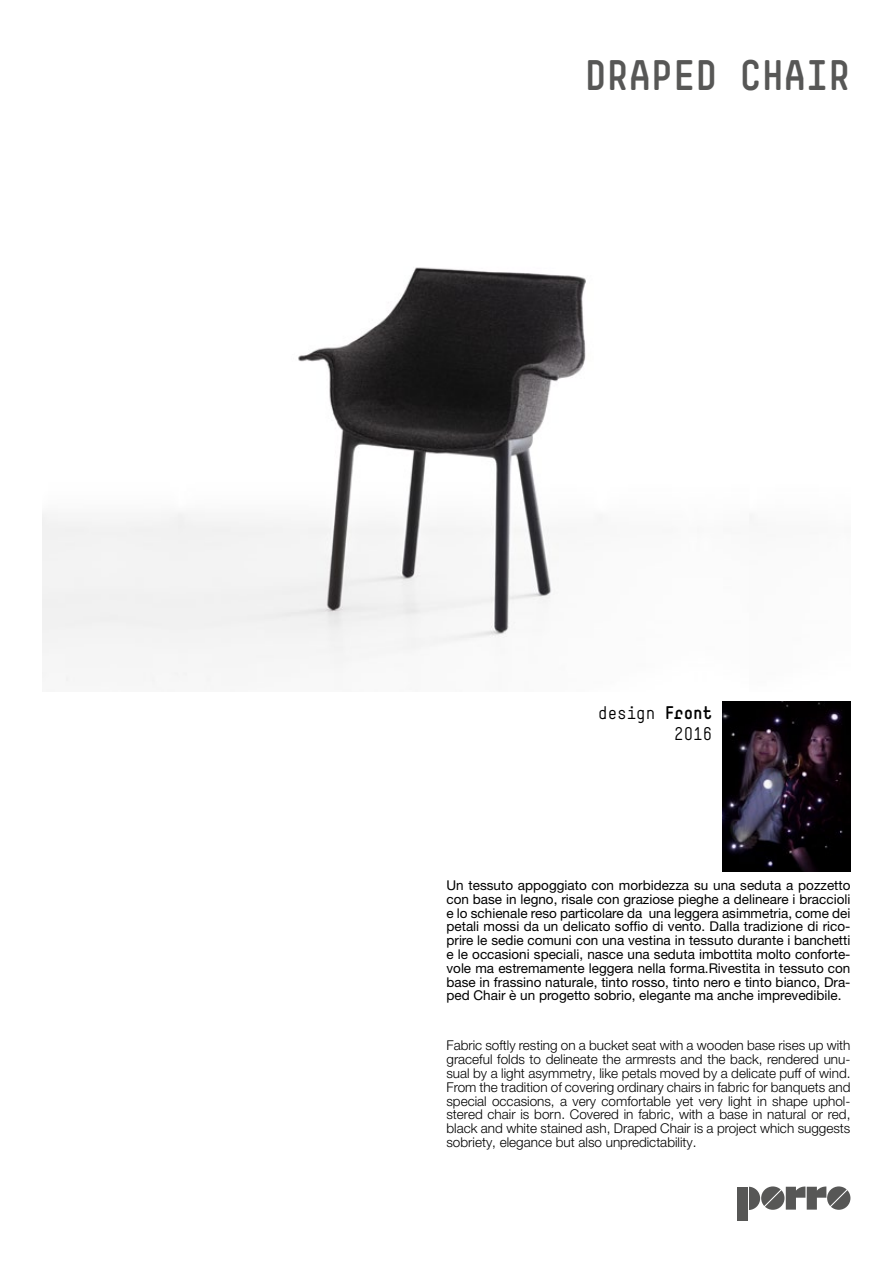
<style>
.page{position:relative;width:893px;height:1263px;background:#fff}
.page>*{position:absolute;margin:0;border:0;box-sizing:border-box;transform-origin:0 0}
.t1{font:700 42px "Simple";color:#575756}
.t2{font:18px/21.6px "Simple";color:#000;text-align:right}
.t3{font:13.5px/13.8px "Helvetica Neue LT Pro";color:#000;text-align:justify}
.t4{font:300 13.5px/13.8px "Helvetica Neue LT Pro";color:#000;text-align:justify}
.s1{font-weight:700}
</style>
<div class="page">
<img style="left:43px;top:267px;width:543px;height:415px">
<div style="left:738px;top:1186px;width:10px;height:34px;background:#575756"></div>
<svg style="left:749px;top:1186px;width:101px;height:24px"></svg>
<img style="left:723px;top:702px;width:127px;height:169px">
<h1 class="t1" style="left:584px;top:50px;width:268px">DRAPED CHAIR</h1>
<h2 class="t2" style="left:598px;top:701px;width:116px">design <span class="s1">Front<br></span>2016</h2>
<p class="t3" style="left:446px;top:878px;width:405px">Un tessuto appoggiato con morbidezza su una seduta a pozzetto con base in legno, risale con graziose pieghe a delineare i braccioli e lo schienale reso particolare da una leggera asimmetria, come dei petali mossi da un delicato soffio di vento. Dalla tradizione di rico&shy;prire le sedie comuni con una vestina in tessuto durante i banchetti e le occasioni speciali, nasce una seduta imbottita molto conforte&shy;vole ma estremamente leggera nella forma.Rivestita in tessuto con base in frassino naturale, tinto rosso, tinto nero e tinto bianco, Dra&shy;ped Chair è un progetto sobrio, elegante ma anche imprevedibile.</p>
<p class="t4" style="left:446px;top:1038px;width:405px">Fabric softly resting on a bucket seat with a wooden base rises up with graceful folds to delineate the armrests and the back, rendered unu&shy;sual by a light asymmetry, like petals moved by a delicate puff of wind.<br>From the tradition of covering ordinary chairs in fabric for banquets and special occasions, a very comfortable yet very light in shape uphol&shy;stered chair is born. Covered in fabric, with a base in natural or red, black and white stained ash, Draped Chair is a project which suggests sobriety, elegance but also unpredictability.</p>
</div>
